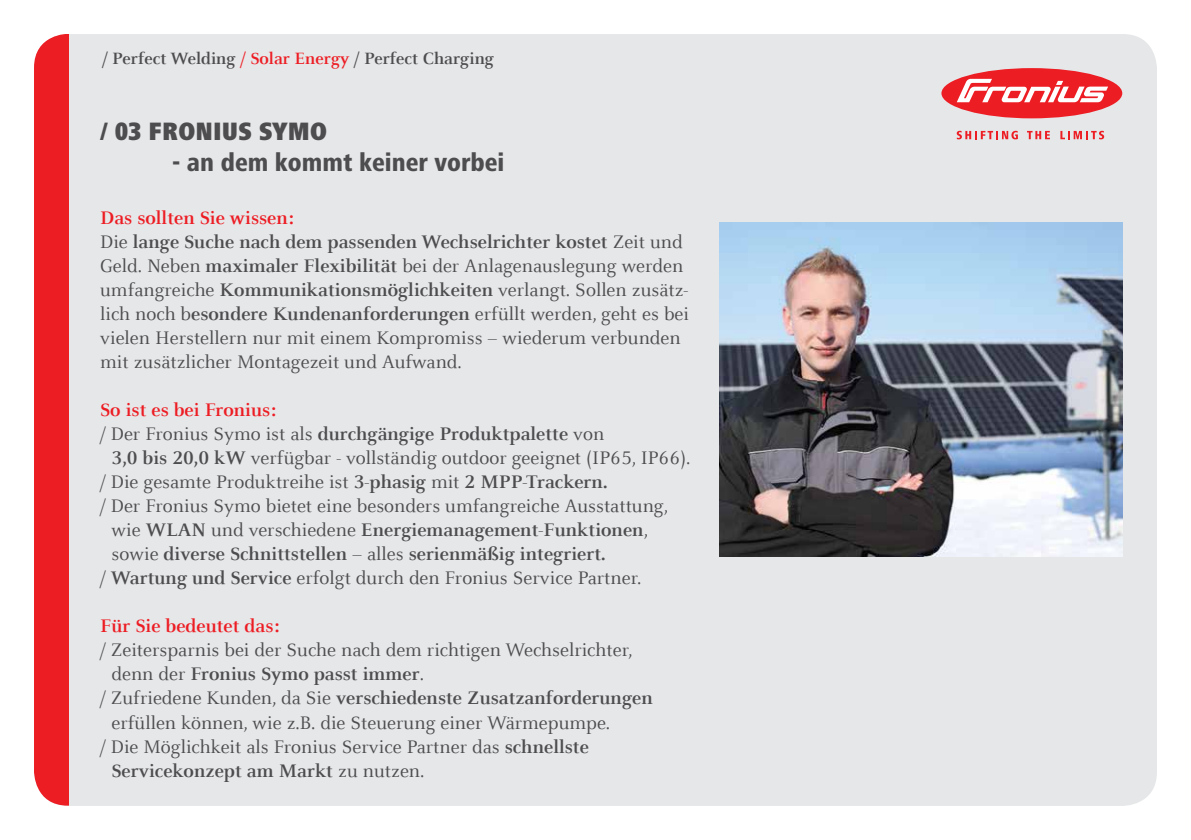
<style>
.page{position:relative;width:1191px;height:840px;background:#fff}
.page>*{position:absolute;margin:0;border:0;box-sizing:border-box;transform-origin:0 0}
.t1{font:800 condensed 26px "Frutiger Next LTW1 G";color:#4d4d4f}
.t2{font:900 condensed 26px "Frutiger Next LTW1 G";color:#4d4d4f}
.t3{font:20px/24px "Celeste Offc Pro";color:#4d4d4f}
.t4{font:700 20px "Celeste Offc Pro";color:#4d4d4f}
.t5{font:700 20px "Celeste Offc Pro";color:#ed1d24}
.t6{font:700 18px "Celeste Offc Pro";color:#4d4d4f}
.s1{color:#ed1d24}
.s2{font-weight:700;color:#ed1d24}
.s3{font-weight:700}
.s4{font-weight:400}
</style>
<div class="page">
<div style="left:34px;top:34px;width:1123px;height:771px;background:#e6e7e8;border-radius:34px"></div>
<div style="left:941px;top:68px;width:181px;height:50px;background:#ed1d24;border-radius:50%"></div>
<svg style="left:956px;top:79px;width:152px;height:23px"></svg>
<svg style="left:956px;top:131px;width:62px;height:8px"></svg>
<svg style="left:1027px;top:131px;width:23px;height:8px"></svg>
<svg style="left:1060px;top:131px;width:44px;height:8px"></svg>
<div style="left:34px;top:34px;width:34px;height:771px;background:#ed1d24"></div>
<img style="left:720px;top:223px;width:403px;height:333px">
<p class="t6" style="left:102px;top:47px;width:393px">/ Perfect Welding <span class="s1">/ Solar Energy</span> / Perfect Charging</p>
<h1 class="t2" style="left:100px;top:116px;width:229px">/ 03 FRONIUS SYMO</h1>
<h1 class="t1" style="left:172px;top:147px;width:333px">- an dem kommt keiner vorbei</h1>
<p class="t3" style="left:100px;top:205px;width:590px"><span class="s2">Das sollten Sie wissen:<br></span>Die <span class="s3">lange Suche nach dem passenden Wechselrichter kostet</span> Zeit und Geld. Neben <span class="s3">maximaler Flexibilität</span> bei der Anlagenauslegung werden umfangreiche <span class="s3">Kommunikationsmöglichkeiten</span> verlangt. Sollen zusätz&shy;lich noch b<span class="s3">esondere Kundenanforderungen</span> erfüllt werden, geht es bei vielen Herstellern nur mit einem Kompromiss – wiederum verbunden mit zusätzlicher Montagezeit und Aufwand.</p>
<p class="t5" style="left:100px;top:397px;width:177px">So ist es bei Fronius:</p>
<p class="t4" style="left:100px;top:421px;width:505px"><span class="s4">/ Der Fronius Symo ist als</span> durchgängige Produktpalette <span class="s4">von</span></p>
<p class="t3" style="left:111px;top:445px;width:580px"><span class="s3">3,0 bis 20,0 kW</span> verfügbar - vollständig outdoor geeignet (IP65, IP66).</p>
<p class="t3" style="left:100px;top:469px;width:509px">/ Die gesamte Produktreihe ist <span class="s3">3-phasig</span> mit <span class="s3">2 MPP-Trackern.</span></p>
<p class="t3" style="left:100px;top:493px;width:569px">/ Der Fronius Symo bietet eine besonders umfangreiche Ausstattung,</p>
<p class="t4" style="left:111px;top:517px;width:538px"><span class="s4">wie</span> WLAN <span class="s4">und verschiedene</span> Energiemanagement-Funktionen<span class="s4">,</span></p>
<p class="t4" style="left:111px;top:541px;width:495px"><span class="s4">sowie</span> diverse Schnittstellen <span class="s4">– alles</span> serienmäßig integriert.</p>
<p class="t3" style="left:100px;top:565px;width:543px">/ <span class="s3">Wartung und Service</span> erfolgt durch den Fronius Service Partner.</p>
<p class="t5" style="left:100px;top:613px;width:181px">Für Sie bedeutet das:</p>
<p class="t3" style="left:100px;top:637px;width:534px">/ Zeitersparnis bei der Suche nach dem richtigen Wechselrichter,</p>
<p class="t4" style="left:111px;top:661px;width:314px"><span class="s4">denn der</span> Fronius Symo passt immer<span class="s4">.</span></p>
<p class="t4" style="left:100px;top:685px;width:554px"><span class="s4">/ Zufriedene Kunden, da Sie</span> verschiedenste Zusatzanforderungen</p>
<p class="t3" style="left:111px;top:709px;width:500px">erfüllen können, wie z.B. die Steuerung einer Wärmepumpe.</p>
<p class="t3" style="left:100px;top:733px;width:490px">/ Die Möglichkeit als Fronius Service Partner das <span class="s3">schnellste</span></p>
<p class="t4" style="left:111px;top:757px;width:314px">Servicekonzept am Markt <span class="s4">zu nutzen.</span></p>
</div>
